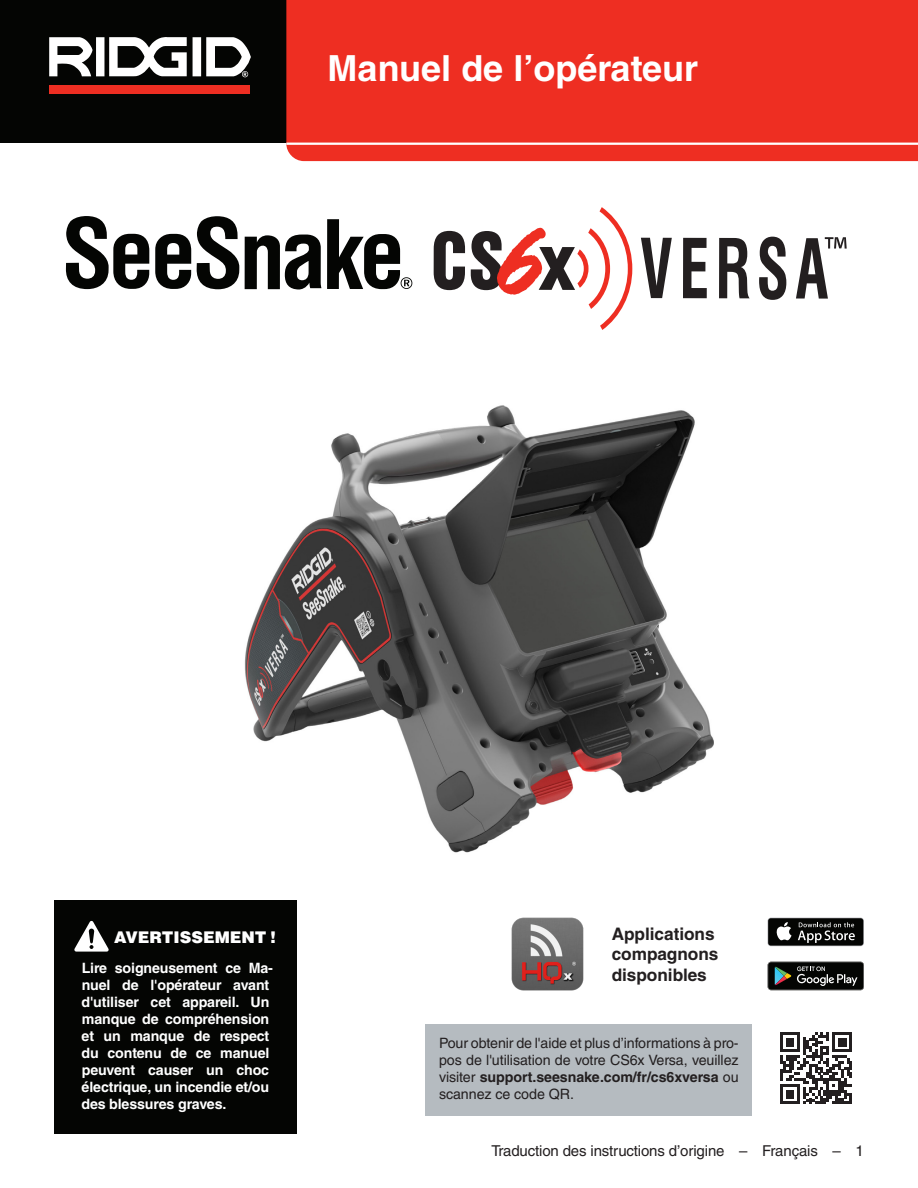
<style>
.page{position:relative;width:918px;height:1188px;background:#fff}
.page>*{position:absolute;margin:0;border:0;box-sizing:border-box;transform-origin:0 0}
.t1{font:700 condensed 80.25px "Swiss 721 BT";letter-spacing:.095em;color:#231f20;scale:.75 1}
.t2{font:700 36px "Helvetica LT Std";color:#fff}
.t3{font:700 17.25px/20.7px "Helvetica LT Std";letter-spacing:-.005em;color:#231f20}
.t4{font:900 16.2px "Helvetica LT Std";color:#fff}
.t5{font:15px "Helvetica LT Std";letter-spacing:-.01em;color:#231f20}
.t6{font:700 14.25px/17.1px "Helvetica LT Std";letter-spacing:-.01em;color:#fff}
.t7{font:14.25px/17.1px "Helvetica LT Std";letter-spacing:-.005em;color:#231f20;text-align:justify}
.s1{font-weight:700}
</style>
<div class="page">
<div style="left:0;top:0;width:300px;height:143px;background:#040503"></div>
<div style="left:286px;top:0;width:632px;height:161px;background:#ee2e22"></div>
<svg style="left:49px;top:37px;width:202px;height:40px"></svg>
<div style="left:49px;top:86px;width:201px;height:8px;background:#ee2e22"></div>
<hr style="left:286px;top:143px;width:632px;height:2px;background:#fff">
<div style="left:54px;top:901px;width:243px;height:233px;background:#040503"></div>
<svg style="left:74px;top:921px;width:35px;height:31px"></svg>
<img style="left:244px;top:405px;width:470px;height:448px">
<div style="left:768px;top:918px;width:95px;height:28px;background:#040503;border-radius:3px"></div>
<svg style="left:776px;top:922px;width:16px;height:18px"></svg>
<svg style="left:798px;top:922px;width:57px;height:21px"></svg>
<svg style="left:768px;top:962px;width:96px;height:28px;background:#282b29"></svg>
<img style="left:511px;top:918px;width:73px;height:72px">
<div style="left:426px;top:1024px;width:326px;height:92px;background:#b5bbc0"></div>
<svg style="left:780px;top:1032px;width:72px;height:72px"></svg>
<svg style="left:66px;top:216px;width:346px;height:73px"></svg>
<svg style="left:434px;top:207px;width:198px;height:123px"></svg>
<svg style="left:825px;top:237px;width:22px;height:12px"></svg>
<h2 class="t2" style="left:328px;top:46px;width:372px">Manuel de l’opérateur</h2>
<h1 class="t1" style="left:640px;top:221px;width:253px">VERSA</h1>
<p class="t4" style="left:114px;top:926px;width:163px">AVERTISSEMENT !</p>
<p class="t6" style="left:81px;top:959px;width:193px">Lire soigneusement ce Ma&shy;nuel de l'opérateur avant d'utiliser cet appareil. Un manque de compréhension et un manque de respect du contenu de ce manuel peuvent causer un choc électrique, un incendie et/ou des blessures graves.</p>
<p class="t3" style="left:612px;top:923px;width:108px">Applications compagnons disponibles</p>
<p class="t7" style="left:439px;top:1034px;width:301px">Pour obtenir de l'aide et plus d’informations à pro&shy;pos de l'utilisation de votre CS6x Versa, veuillez visiter <span class="s1">support.seesnake.com/fr/cs6xversa</span> ou scannez ce code QR.</p>
<p class="t5" style="left:491px;top:1142px;width:374px">Traduction des instructions d’origine – Français – 1</p>
</div>
